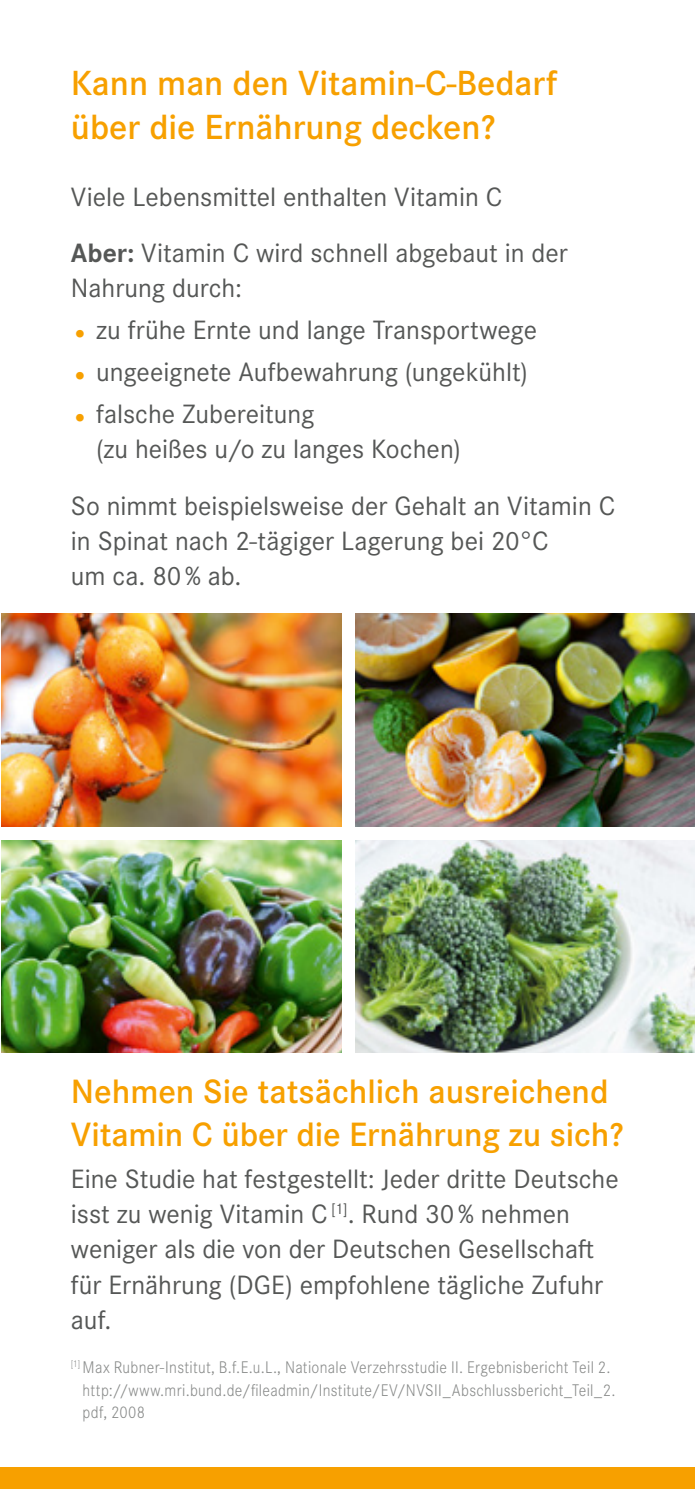
<style>
.page{position:relative;width:695px;height:1489px;background:#fff}
.page>*{position:absolute;margin:0;border:0;box-sizing:border-box;transform-origin:0 0}
.t1{font:600 36.25px/43.5px "Corporate S Pro";color:#f7a000}
.t2{font:600 35px/43.5px "Corporate S Pro";color:#f7a000}
.t3{font:27.5px/35px "Corporate S Pro";color:#555756}
.t4{font:300 17.5px/22.5px "Corporate S Pro";letter-spacing:.02em;color:#878988;scale:.91 1}
.s1{font-weight:700}
.s2{color:#f7a000}
</style>
<div class="page">
<img style="left:1px;top:613px;width:340px;height:213px">
<img style="left:1px;top:840px;width:340px;height:212px">
<img style="left:355px;top:613px;width:339px;height:213px">
<img style="left:355px;top:840px;width:339px;height:212px">
<div style="left:0;top:1467px;width:694px;height:21px;background:#f7a000"></div>
<h1 class="t1" style="left:71px;top:59px;width:488px">Kann man den Vitamin-C-Bedarf über die Ernährung decken?</h1>
<p class="t3" style="left:71px;top:166px;width:498px;line-height:56.2px">Viele Lebensmittel enthalten Vitamin C<br><span class="s1">Aber:</span> Vitamin C wird schnell abgebaut in der</p>
<p class="t3" style="left:71px;top:268px;width:172px">Nahrung durch:</p>
<p class="t3" style="left:71px;top:310px;width:467px"><span class="s2">•</span> zu frühe Ernte und lange Transportwege</p>
<p class="t3" style="left:71px;top:352px;width:458px"><span class="s2">•</span> ungeeignete Aufbewahrung (ungekühlt)</p>
<p class="t3" style="left:96px;top:394px;width:366px;text-indent:-25px"><span class="s2">•</span> falsche Zubereitung<br>(zu heißes u/o zu langes Kochen)</p>
<p class="t3" style="left:71px;top:486px;width:545px">So nimmt beispielsweise der Gehalt an Vitamin C in Spinat nach 2-tägiger Lagerung bei 20°C<br>um ca. 80% ab.</p>
<p class="t2" style="left:71px;top:1067px;width:554px">Nehmen Sie tatsächlich ausreichend<br>Vitamin C über die Ernährung zu sich?</p>
<p class="t3" style="left:71px;top:1159px;width:549px">Eine Studie hat festgestellt: Jeder dritte Deutsche isst zu wenig Vitamin C <sup>[1]</sup>. Rund 30% nehmen weniger als die von der Deutschen Gesellschaft für Ernährung (DGE) empfohlene tägliche Zufuhr auf.</p>
<p class="t4" style="left:83px;top:1354px;width:587px;text-indent:-12px"><sup>[1]</sup> Max Rubner-Institut, B.f.E.u.L., Nationale Verzehrsstudie II. Ergebnisbericht Teil 2. http://www.mri.bund.de/fileadmin/Institute/EV/NVSII_Abschlussbericht_Teil_2. pdf, 2008</p>
</div>
